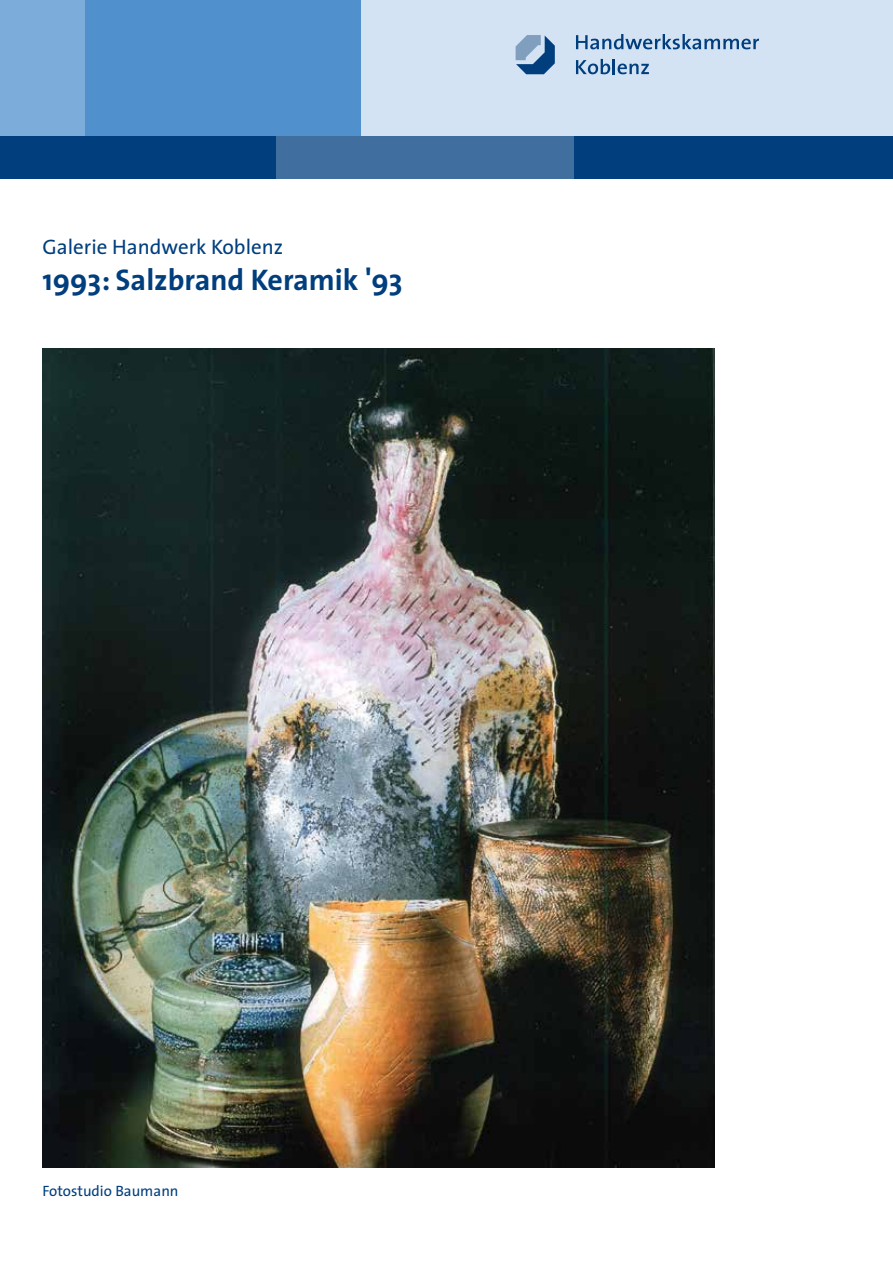
<style>
.page{position:relative;width:893px;height:1263px;background:#fff}
.page>*{position:absolute;margin:0;border:0;box-sizing:border-box;transform-origin:0 0}
.t1{font:700 30px "The Sans";color:#003e7e}
.t2{font:21px "The Sans";color:#003e7e}
.t3{font:15px "The Sans";color:#003e7e}
</style>
<div class="page">
<div style="left:0;top:0;width:85px;height:136px;background:#7cacda"></div>
<div style="left:85px;top:0;width:340px;height:136px;background:#5091cd"></div>
<div style="left:574px;top:136px;width:319px;height:43px;background:#003e7e"></div>
<div style="left:0;top:136px;width:276px;height:43px;background:#003e7e"></div>
<div style="left:276px;top:136px;width:298px;height:43px;background:#406e9e"></div>
<div style="left:361px;top:0;width:532px;height:136px;background:#d3e3f3"></div>
<svg style="left:576px;top:34px;width:183px;height:15px"></svg>
<svg style="left:576px;top:59px;width:73px;height:15px"></svg>
<svg style="left:516px;top:35px;width:39px;height:39px"></svg>
<img style="left:43px;top:349px;width:671px;height:818px">
<p class="t2" style="left:43px;top:233px;width:242px">Galerie Handwerk Koblenz</p>
<p class="t1" style="left:43px;top:261px;width:362px">1993: Salzbrand Keramik '93</p>
<p class="t3" style="left:43px;top:1181px;width:138px">Fotostudio Baumann</p>
</div>
